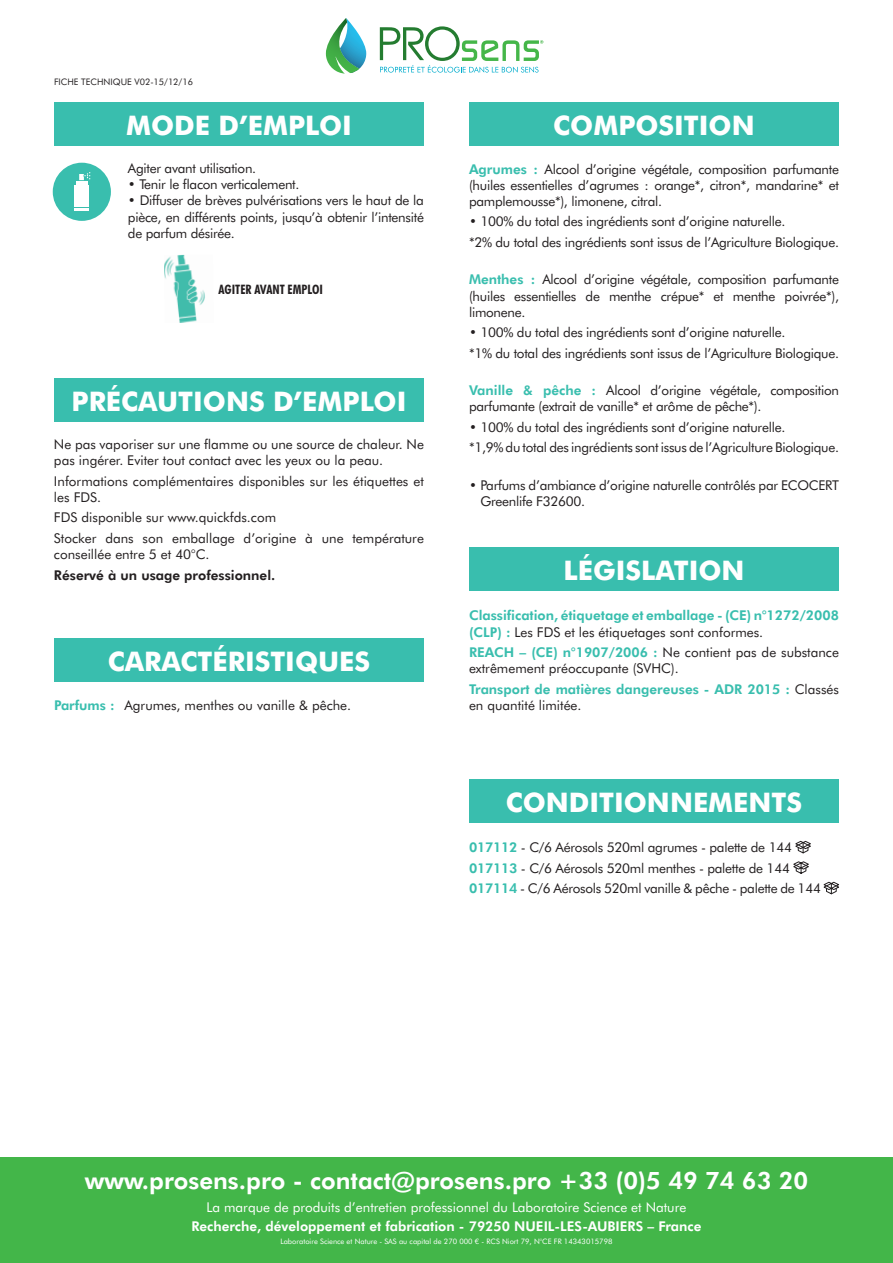
<style>
.page{position:relative;width:893px;height:1263px;background:#fff}
.page>*{position:absolute;margin:0;border:0;box-sizing:border-box;transform-origin:0 0}
.t1{font:700 27px "Futura BT";color:#fff}
.t2{font:800 24px "Futura BT";color:#fff}
.t3{font:13.5px/16.2px "Futura BT";letter-spacing:-.02em;color:#231f20}
.t4{font:13.5px/16.2px "Futura BT";color:#231f20}
.t5{font:800 13.5px/16.2px "Futura BT";color:#39beae}
.t6{font:13.5px "Futura BT";color:#fff}
.t7{font:800 13.5px "Futura BT";color:#fff}
.t8{font:800 13.5px "Futura BT";color:#231f20}
.t9{font:700 condensed 13.05px "Futura BT";color:#231f20}
.t10{font:9px "Futura BT";color:#231f20}
.t11{font:7.5px "Futura BT";color:#fff}
.s1{font-weight:800;color:#39beae}
.s2{font-weight:400;color:#231f20}
</style>
<div class="page">
<svg style="left:380px;top:26px;width:163px;height:47px"></svg>
<svg style="left:326px;top:18px;width:40px;height:56px"></svg>
<div style="left:0;top:1157px;width:893px;height:106px;background:#43b649"></div>
<div style="left:54px;top:102px;width:370px;height:44px;background:#39beae"></div>
<div style="left:54px;top:378px;width:370px;height:44px;background:#39beae"></div>
<div style="left:54px;top:638px;width:370px;height:44px;background:#39beae"></div>
<div style="left:469px;top:102px;width:370px;height:44px;background:#39beae"></div>
<div style="left:469px;top:547px;width:370px;height:44px;background:#39beae"></div>
<svg style="left:795px;top:840px;width:16px;height:14px"></svg>
<svg style="left:793px;top:861px;width:16px;height:13px"></svg>
<svg style="left:823px;top:881px;width:16px;height:13px"></svg>
<div style="left:469px;top:779px;width:370px;height:44px;background:#39beae"></div>
<svg style="left:51px;top:161px;width:61px;height:61px"></svg>
<div style="left:48px;top:158px;width:68px;height:68px;border:7px solid #fff;border-radius:50%"></div>
<div style="left:53px;top:163px;width:58px;height:58px;background:#39beae;border-radius:50%"></div>
<hr style="left:75px;top:208px;width:14px;height:3px;background:#fff">
<div style="left:75px;top:185px;width:14px;height:22px;background:#fff"></div>
<svg style="left:76px;top:172px;width:14px;height:12px"></svg>
<img style="left:164px;top:254px;width:41px;height:69px">
<p class="t10" style="left:54px;top:76px;width:140px">fiche technique V02-15/12/16</p>
<h1 class="t1" style="left:126px;top:109px;width:227px">MODE D’EMPLOI</h1>
<p class="t3" style="left:128px;top:160px;width:130px">Agiter avant utilisation.</p>
<p class="t3" style="left:128px;top:176px;width:173px">• Tenir le flacon verticalement.</p>
<p class="t3" style="left:128px;top:192px;width:297px;text-align:justify">• Diffuser de brèves pulvérisations vers le haut de la pièce, en différents points, jusqu’à obtenir l’intensité de parfum désirée.</p>
<p class="t9" style="left:218px;top:281px;width:106px">AGITER AVANT EMPLOI</p>
<h1 class="t1" style="left:72px;top:385px;width:86px">PRÉCAUTIONS</h1>
<h1 class="t1" style="left:273px;top:385px;width:102px">D’EMPLOI</h1>
<p class="t4" style="left:54px;top:436px;width:371px">Ne pas vaporiser sur une flamme ou une source de chaleur. Ne pas ingérer. Eviter tout contact avec les yeux ou la peau.</p>
<p class="t4" style="left:54px;top:473px;width:371px">Informations complémentaires disponibles sur les étiquettes et les FDS.</p>
<p class="t4" style="left:54px;top:507px;width:371px;line-height:20.4px">FDS disponible sur www.quickfds.com<br>Stocker dans son emballage d’origine à une température</p>
<p class="t4" style="left:54px;top:546px;width:157px">conseillée entre 5 et 40°C.</p>
<p class="t8" style="left:54px;top:566px;width:223px">Réservé à un usage professionnel.</p>
<h1 class="t1" style="left:108px;top:644px;width:37px">CARA</h1>
<h1 class="t1" style="left:180px;top:644px;width:32px">CTÉRISTI</h1>
<h1 class="t1" style="left:295px;top:644px;width:41px">QUES</h1>
<p class="t4" style="left:54px;top:696px;width:299px"><span class="s1">Parfums :</span> Agrumes, menthes ou vanille &amp; pêche.</p>
<h1 class="t1" style="left:553px;top:109px;width:100px">COMPOSITION</h1>
<p class="t3" style="left:469px;top:160px;width:371px;text-align:justify"><span class="s1">Agrumes :</span> Alcool d’origine végétale, composition parfumante (huiles essentielles d’agrumes : orange*, citron*, mandarine* et pamplemousse*), limonene, citral.</p>
<p class="t3" style="left:469px;top:211px;width:371px;line-height:20.4px">• 100% du total des ingrédients sont d’origine naturelle.<br>*2% du total des ingrédients sont issus de l’Agriculture Biologique.</p>
<p class="t3" style="left:469px;top:271px;width:371px;text-align:justify"><span class="s1">Menthes :</span> Alcool d’origine végétale, composition parfumante (huiles essentielles de menthe crépue* et menthe poivrée*), limonene.</p>
<p class="t3" style="left:469px;top:322px;width:371px;line-height:20.4px">• 100% du total des ingrédients sont d’origine naturelle.<br>*1% du total des ingrédients sont issus de l’Agriculture Biologique.</p>
<p class="t3" style="left:469px;top:382px;width:371px"><span class="s1">Vanille &amp; pêche :</span> Alcool d’origine végétale, composition parfumante (extrait de vanille* et arôme de pêche*).</p>
<p class="t3" style="left:469px;top:417px;width:371px;line-height:20.4px">• 100% du total des ingrédients sont d’origine naturelle.<br>*1,9% du total des ingrédients sont issus de l’Agriculture Biologique.</p>
<p class="t3" style="left:480px;top:477px;width:360px;text-indent:-11px">• Parfums d’ambiance d’origine naturelle contrôlés par ECOCERT<br>Greenlife F32600.</p>
<h1 class="t1" style="left:563px;top:554px;width:70px">LÉGISLATION</h1>
<p class="t5" style="left:469px;top:607px;width:371px">Classification, étiquetage et emballage - (CE) n°1272/2008 (CLP) : <span class="s2">Les FDS et les étiquetages sont conformes.</span></p>
<p class="t4" style="left:469px;top:644px;width:371px"><span class="s1">REACH – (CE) n°1907/2006 :</span> Ne contient pas de substance extrêmement préoccupante (SVHC).</p>
<p class="t5" style="left:469px;top:681px;width:371px">Transport de matières dangereuses - ADR 2015 : <span class="s2">Classés en quantité limitée.</span></p>
<h1 class="t1" style="left:506px;top:786px;width:298px">CONDITIONNEMENTS</h1>
<p class="t3" style="left:469px;top:837px;width:353px;line-height:20.4px"><span class="s1">017112</span> - C/6 Aérosols 520ml agrumes - palette de 144<br><span class="s1">017113</span> - C/6 Aérosols 520ml menthes - palette de 144<br><span class="s1">017114</span> - C/6 Aérosols 520ml vanille &amp; pêche - palette de 144</p>
<h2 class="t2" style="left:85px;top:1165px;width:725px">www.prosens.pro - contact@prosens.pro +33 (0)5 49 74 63 20</h2>
<p class="t6" style="left:207px;top:1199px;width:481px">La marque de produits d’entretien professionnel du Laboratoire Science et N ature</p>
<p class="t7" style="left:192px;top:1218px;width:511px">Recherche, développement et fabrication - 79250 NUEIL-LES-AUBIERS – France</p>
<p class="t11" style="left:280px;top:1236px;width:334px">Laboratoire Science et Nature - SAS au capital de 270 000 € - RCS N iort 79, N°CE FR 14343015798</p>
</div>
